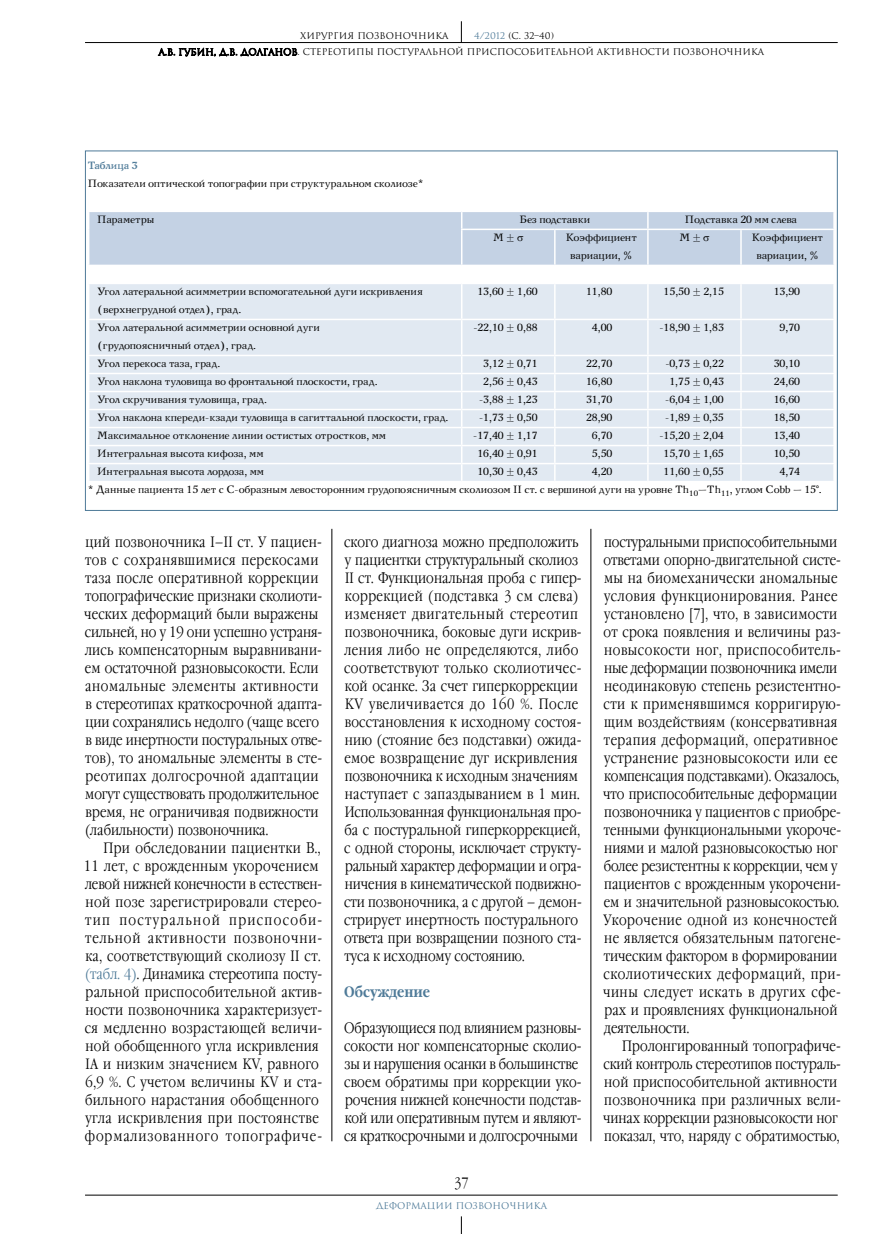
<style>
.page{position:relative;width:893px;height:1234px;background:#fff}
.page>*{position:absolute;margin:0;border:0;box-sizing:border-box;transform-origin:0 0}
.t1{font:300 15px/18px "Garamond Narrow C";letter-spacing:.01em;color:#000}
.t2{font:700 15px "Garamond Narrow C";color:#4e7a98}
.t3{font:10.5px/18px "New Journal C";color:#000;text-align:center}
.t4{font:10.5px/18px "New Journal C";letter-spacing:-.025em;color:#000}
.t5{font:10.5px "New Journal C";letter-spacing:-.02em;color:#000}
.t6{font:10.5px "New Journal C";letter-spacing:-.03em;color:#000}
.t7{font:700 10.5px "New Journal C";letter-spacing:-.015em;color:#4e7a98}
.t8{font:9px/15.9px "Romul";color:#000}
.t9{font:9px "Romul";color:#4e7a98}
.s1{color:#4e7a98}
</style>
<div class="page">
<hr style="left:85px;top:1194px;width:753px;height:1px;background:#000">
<svg style="left:461px;top:1216px;width:1px;height:17px"></svg>
<hr style="left:85px;top:42px;width:753px;height:1px;background:#000">
<svg style="left:461px;top:21px;width:1px;height:21px"></svg>
<svg style="left:158px;top:48px;width:139px;height:9px"></svg>
<hr style="left:332px;top:528px;width:1px;height:612px;background:#000">
<hr style="left:591px;top:528px;width:1px;height:612px;background:#000">
<svg style="left:85px;top:150px;width:753px;height:361px"></svg>
<svg style="left:88px;top:211px;width:747px;height:72px"></svg>
<p class="t8" style="left:158px;top:28px;width:607px;text-indent:316px"><span class="s1">4/2012</span> (С. 32–40)<br>А.В. Губин, Д.В. Долганов. Стереотипы постуральной приспособительной активности позвоночника</p>
<p class="t8" style="left:300px;top:28px;width:150px">ХИРУРГИЯ ПОЗВОНОЧНИКА</p>
<p class="t7" style="left:88px;top:158px;width:51px">Таблица 3</p>
<p class="t4" style="left:88px;top:174px;width:337px">Показатели оптической топографии при структуральном сколиозе*</p>
<p class="t3" style="left:97px;top:210px;width:59px">Параметры</p>
<p class="t3" style="left:519px;top:210px;width:72px">Без подставки</p>
<p class="t3" style="left:685px;top:210px;width:114px">Подставка 20 мм слева</p>
<p class="t3" style="left:493px;top:228px;width:23px">M ±</p>
<p class="t3" style="left:566px;top:228px;width:73px">Коэффициент вариации, %</p>
<p class="t3" style="left:679px;top:228px;width:23px">M ±</p>
<p class="t3" style="left:752px;top:228px;width:73px">Коэффициент вариации, %</p>
<p class="t4" style="left:97px;top:282px;width:327px">Угол латеральной асимметрии вспомогательной дуги искривления (верхнегрудной отдел), град.</p>
<p class="t3" style="left:477px;top:282px;width:62px">13,60 ± 1,60</p>
<p class="t3" style="left:586px;top:282px;width:28px">11,80</p>
<p class="t3" style="left:664px;top:282px;width:62px">15,50 ± 2,15</p>
<p class="t3" style="left:774px;top:282px;width:28px">13,90</p>
<p class="t4" style="left:97px;top:318px;width:224px">Угол латеральной асимметрии основной дуги (грудопоясничный отдел), град.</p>
<p class="t3" style="left:473px;top:318px;width:66px">-22,10 ± 0,88</p>
<p class="t3" style="left:592px;top:318px;width:22px">4,00</p>
<p class="t3" style="left:659px;top:318px;width:66px">-18,90 ± 1,83</p>
<p class="t3" style="left:780px;top:318px;width:22px">9,70</p>
<p class="t6" style="left:97px;top:357px;width:125px">Угол перекоса таза, град.</p>
<p class="t3" style="left:483px;top:354px;width:56px">3,12 ± 0,71</p>
<p class="t3" style="left:586px;top:354px;width:28px">22,70</p>
<p class="t3" style="left:665px;top:354px;width:60px">-0,73 ± 0,22</p>
<p class="t3" style="left:774px;top:354px;width:28px">30,10</p>
<p class="t5" style="left:97px;top:375px;width:282px">Угол наклона туловища во фронтальной плоскости, град.</p>
<p class="t3" style="left:483px;top:372px;width:56px">2,56 ± 0,43</p>
<p class="t3" style="left:586px;top:372px;width:28px">16,80</p>
<p class="t3" style="left:669px;top:372px;width:56px">1,75 ± 0,43</p>
<p class="t3" style="left:774px;top:372px;width:28px">24,60</p>
<p class="t3" style="left:97px;top:390px;width:172px">Угол скручивания туловища, град.</p>
<p class="t3" style="left:479px;top:390px;width:60px">-3,88 ± 1,23</p>
<p class="t3" style="left:586px;top:390px;width:28px">31,70</p>
<p class="t3" style="left:665px;top:390px;width:60px">-6,04 ± 1,00</p>
<p class="t3" style="left:774px;top:390px;width:28px">16,60</p>
<p class="t3" style="left:97px;top:408px;width:353px">Угол наклона кпереди-кзади туловища в сагиттальной плоскости, град.</p>
<p class="t3" style="left:479px;top:408px;width:60px">-1,73 ± 0,50</p>
<p class="t3" style="left:586px;top:408px;width:28px">28,90</p>
<p class="t3" style="left:665px;top:408px;width:60px">-1,89 ± 0,35</p>
<p class="t3" style="left:774px;top:408px;width:28px">18,50</p>
<p class="t3" style="left:97px;top:426px;width:290px">Максимальное отклонение линии остистых отростков, мм</p>
<p class="t3" style="left:473px;top:426px;width:66px">-17,40 ± 1,17</p>
<p class="t3" style="left:592px;top:426px;width:22px">6,70</p>
<p class="t3" style="left:659px;top:426px;width:66px">-15,20 ± 2,04</p>
<p class="t3" style="left:774px;top:426px;width:28px">13,40</p>
<p class="t3" style="left:97px;top:444px;width:168px">Интегральная высота кифоза, мм</p>
<p class="t3" style="left:477px;top:444px;width:62px">16,40 ± 0,91</p>
<p class="t3" style="left:592px;top:444px;width:22px">5,50</p>
<p class="t3" style="left:663px;top:444px;width:62px">15,70 ± 1,65</p>
<p class="t3" style="left:774px;top:444px;width:28px">10,50</p>
<p class="t5" style="left:97px;top:465px;width:169px">Интегральная высота лордоза, мм</p>
<p class="t3" style="left:477px;top:462px;width:62px">10,30 ± 0,43</p>
<p class="t3" style="left:592px;top:462px;width:22px">4,20</p>
<p class="t3" style="left:663px;top:462px;width:62px">11,60 ± 0,55</p>
<p class="t3" style="left:88px;top:462px;width:735px;text-align:left;text-indent:692px">4,74<br>* Данные пациента 15 лет с С-образным левосторонним грудопоясничным сколиозом II ст. с вершиной дуги на уровне Th<sub>10</sub>–Th<sub>11</sub>, углом Cobb – 15°.</p>
<p class="t1" style="left:84px;top:533px;width:240px">ций позвоночника I–II ст. У пациен&shy;тов с сохранявшимися перекосами таза после оперативной коррекции топографические признаки сколиоти&shy;ческих деформаций были выражены сильней, но у 19 они успешно устраня&shy;лись компенсаторным выравнивани&shy;ем остаточной разновысокости. Если аномальные элементы активности в стереотипах краткосрочной адапта&shy;ции сохранялись недолго (чаще всего в виде инертности постуральных отве&shy;тов), то аномальные элементы в сте&shy;реотипах долгосрочной адаптации могут существовать продолжительное время, не ограничивая подвижности (лабильности) позвоночника.</p>
<p class="t1" style="left:84px;top:839px;width:240px;text-indent:20px">При обследовании пациентки В., 11 лет, с врожденным укорочением левой нижней конечности в естествен&shy;ной позе зарегистрировали стерео&shy;тип постуральной приспособи&shy;тельной активности позвоночни&shy;ка, соответствующий сколиозу II ст. <span class="s1">(табл. 4)</span>. Динамика стереотипа посту&shy;ральной приспособительной актив&shy;ности позвоночника характеризует&shy;ся медленно возрастающей величи&shy;ной обобщенного угла искривления IA и низким значением KV, равного 6,9 %. С учетом величины KV и ста&shy;бильного нарастания обобщенного угла искривления при постоянстве формализованного топографиче-</p>
<p class="t1" style="left:344px;top:533px;width:239px">ского диагноза можно предположить у пациентки структуральный сколиоз II ст. Функциональная проба с гипер&shy;коррекцией (подставка 3 см слева) изменяет двигательный стереотип позвоночника, боковые дуги искрив&shy;ления либо не определяются, либо соответствуют только сколиотичес&shy;кой осанке. За счет гиперкоррекции KV увеличивается до 160 %. После восстановления к исходному состоя&shy;нию (стояние без подставки) ожида&shy;емое возвращение дуг искривления позвоночника к исходным значениям наступает с запаздыванием в 1 мин.<br>Использованная функциональная про&shy;ба с постуральной гиперкоррекцией, с одной стороны, исключает структу&shy;ральный характер деформации и огра&shy;ничения в кинематической подвижно&shy;сти позвоночника, а с другой – демон&shy;стрирует инертность постурального ответа при возвращении позного ста&shy;туса к исходному состоянию.</p>
<p class="t2" style="left:344px;top:983px;width:87px">Обсуждение</p>
<p class="t1" style="left:344px;top:1019px;width:239px">Образующиеся под влиянием разновы&shy;сокости ног компенсаторные сколио&shy;зы и нарушения осанки в большинстве своем обратимы при коррекции уко&shy;рочения нижней конечности подстав&shy;кой или оперативным путем и являют&shy;ся краткосрочными и долгосрочными</p>
<p class="t1" style="left:454px;top:1173px;width:16px">37</p>
<p class="t9" style="left:376px;top:1200px;width:173px">Деформации позвоночника</p>
<p class="t1" style="left:603px;top:533px;width:240px">постуральными приспособительными ответами опорно-двигательной систе&shy;мы на биомеханически аномальные условия функционирования. Ранее установлено [7], что, в зависимости от срока появления и величины раз&shy;новысокости ног, приспособитель&shy;ные деформации позвоночника имели неодинаковую степень резистентно&shy;сти к применявшимся корригирую&shy;щим воздействиям (консервативная терапия деформаций, оперативное устранение разновысокости или ее компенсация подставками). Оказалось, что приспособительные деформации позвоночника у пациентов с приобре&shy;тенными функциональными укороче&shy;ниями и малой разновысокостью ног более резистентны к коррекции, чем у пациентов с врожденным укорочени&shy;ем и значительной разновысокостью.<br>Укорочение одной из конечностей не является обязательным патогене&shy;тическим фактором в формировании сколиотических деформаций, при&shy;чины следует искать в других сфе&shy;рах и проявлениях функциональной деятельности.</p>
<p class="t1" style="left:603px;top:1037px;width:239px;text-indent:19px">Пролонгированный топографиче&shy;ский контроль стереотипов постураль&shy;ной приспособительной активности позвоночника при различных вели&shy;чинах коррекции разновысокости ног показал, что, наряду с обратимостью,</p>
</div>
